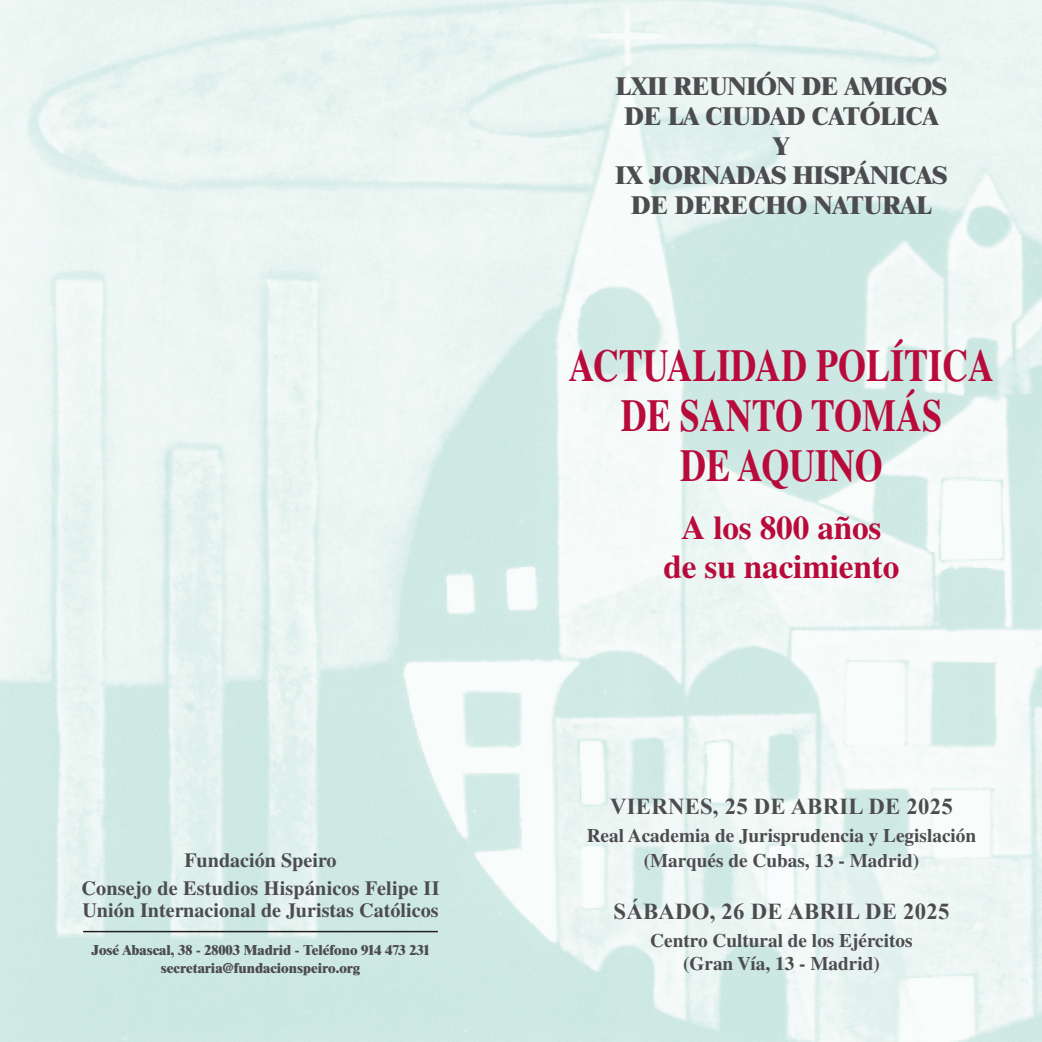
<style>
.page{position:relative;width:1042px;height:1042px;background:#fff}
.page>*{position:absolute;margin:0;border:0;box-sizing:border-box;transform-origin:0 0}
.t1{font:700 45.5px/49.9px "Times LT Std";color:#b80a3b;text-align:center;scale:.79 1}
.t2{font:700 33.25px/38.5px "Times LT Std";letter-spacing:-.005em;color:#b80a3b;text-align:center}
.t3{font:800 24.85px/29.8px "Times LT Std";color:#4c4c4e;text-align:center}
.t4{font:700 22.75px "Times New Roman";letter-spacing:.01em;color:#4c4c4e}
.t5{font:700 20.12px/27.3px "Times LT Std";color:#4c4c4e;text-align:center}
.t6{font:700 19.25px/24.8px "Times LT Std";color:#4c4c4e;text-align:center}
.t7{font:800 14px/17.8px "Times LT Std";color:#4c4c4e;text-align:center}
</style>
<div class="page">
<img style="left:0;top:0;width:1042px;height:1042px">
<hr style="left:83px;top:931px;width:355px;height:1px;background:#221f1f">
<p class="t5" style="left:81px;top:846px;width:359px">Fundación Speiro<br>Consejo de Estudios Hispánicos Felipe II</p>
<p class="t5" style="left:82px;top:896px;width:358px">Unión Internacional de Juristas Católicos</p>
<p class="t7" style="left:92px;top:940px;width:339px">José Abascal, 38 - 28003 Madrid - Teléfono 914 473 231 secretaria@fundacionspeiro.org</p>
<p class="t3" style="left:615px;top:71px;width:333px">LXII REUNIÓN DE AMIGOS<br>DE LA CIUDAD CATÓLICA<br>Y<br>IX JORNADAS HISPÁNICAS<br>DE DERECHO NATURAL</p>
<h1 class="t1" style="left:569px;top:340px;width:539px">ACTUALIDAD POLÍTICA<br>DE SANTO TOMÁS<br>DE AQUINO</h1>
<h2 class="t2" style="left:663px;top:508px;width:237px">A los 800 años de su nacimiento</h2>
<p class="t4" style="left:610px;top:798px;width:344px">VIERNES, 25 DE ABRIL DE 2025</p>
<p class="t6" style="left:587px;top:823px;width:391px">Real Academia de Jurisprudencia y Legislación (Marqués de Cubas, 13 - Madrid)</p>
<p class="t4" style="left:613px;top:903px;width:337px">SÁBADO, 26 DE ABRIL DE 2025</p>
<p class="t6" style="left:650px;top:929px;width:264px;line-height:22.8px">Centro Cultural de los Ejércitos (Gran Vía, 13 - Madrid)</p>
</div>
